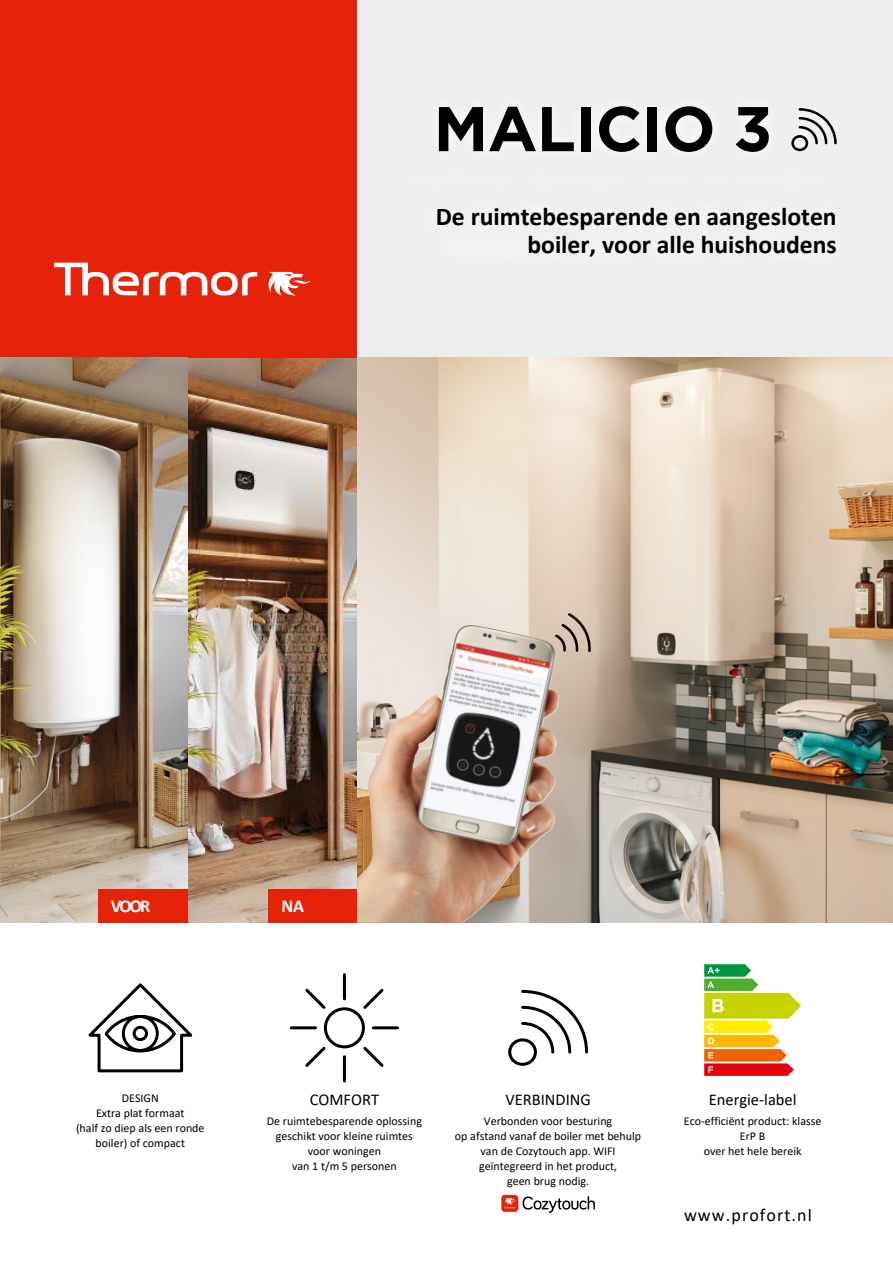
<style>
.page{position:relative;width:893px;height:1263px;background:#fff}
.page>*{position:absolute;margin:0;border:0;box-sizing:border-box;transform-origin:0 0}
.t1{font:700 63px "Gotham";letter-spacing:-.01em;color:#000}
.t2{font:700 25.65px/28.3px "Calibri";color:#000;text-align:right}
.t3{font:18px "Calibri";letter-spacing:.06em;color:#000}
.t4{font:700 18px "Calibri";letter-spacing:-.1em;color:#fff}
.t5{font:16.5px "Calibri";color:#000}
.t6{font:12px/15px "Calibri";color:#000;text-align:center}
</style>
<div class="page">
<img style="left:188px;top:357px;width:169px;height:566px">
<div style="left:0;top:0;width:357px;height:357px;background:#e5220a"></div>
<svg style="left:268px;top:272px;width:43px;height:24px"></svg>
<svg style="left:54px;top:263px;width:203px;height:33px"></svg>
<svg style="left:704px;top:964px;width:97px;height:112px"></svg>
<div style="left:357px;top:0;width:536px;height:357px;background:#eceded"></div>
<svg style="left:791px;top:108px;width:46px;height:44px"></svg>
<svg style="left:357px;top:357px;width:536px;height:566px;background:#c6b6a4"></svg>
<svg style="left:508px;top:989px;width:80px;height:77px"></svg>
<svg style="left:289px;top:973px;width:110px;height:110px"></svg>
<svg style="left:88px;top:983px;width:105px;height:90px"></svg>
<img style="left:0;top:357px;width:188px;height:566px">
<div style="left:98px;top:889px;width:90px;height:34px;background:#e5220a"></div>
<div style="left:269px;top:889px;width:88px;height:34px;background:#e5220a"></div>
<svg style="left:523px;top:1196px;width:72px;height:17px"></svg>
<div style="left:501px;top:1195px;width:17px;height:17px;background:#e5220a;border-radius:3px"></div>
<svg style="left:504px;top:1198px;width:13px;height:10px"></svg>
<img style="left:357px;top:626px;width:198px;height:297px">
<svg style="left:553px;top:611px;width:39px;height:42px;background:#b9a898"></svg>
<h1 class="t1" style="left:434px;top:101px;width:340px">MALICIO 3</h1>
<h2 class="t2" style="left:436px;top:202px;width:402px">De ruimtebesparende en aangesloten boiler, voor alle huishoudens</h2>
<h3 class="t4" style="left:111px;top:893px;width:41px">VOOR</h3>
<h3 class="t4" style="left:281px;top:893px;width:24px">NA</h3>
<p class="t6" style="left:76px;top:1090px;width:130px">DESIGN<br>Extra plat formaat<br>(half zo diep als een ronde boiler) of compact</p>
<h3 class="t5" style="left:310px;top:1088px;width:71px">COMFORT</h3>
<p class="t6" style="left:267px;top:1113px;width:157px">De ruimtebesparende oplossing geschikt voor kleine ruimtes voor woningen<br>van 1 t/m 5 personen</p>
<h3 class="t5" style="left:505px;top:1088px;width:87px">VERBINDING</h3>
<p class="t6" style="left:455px;top:1113px;width:188px">Verbonden voor besturing<br>op afstand vanaf de boiler met behulp van de Cozytouch app. WIFI geïntegreerd in het product,<br>geen brug nodig.</p>
<h3 class="t5" style="left:709px;top:1088px;width:89px">Energie-label</h3>
<p class="t6" style="left:684px;top:1113px;width:139px">Eco-efficiënt product: klasse<br>ErP B<br>over het hele bereik</p>
<h3 class="t3" style="left:684px;top:1203px;width:129px">www.profort.nl</h3>
</div>
